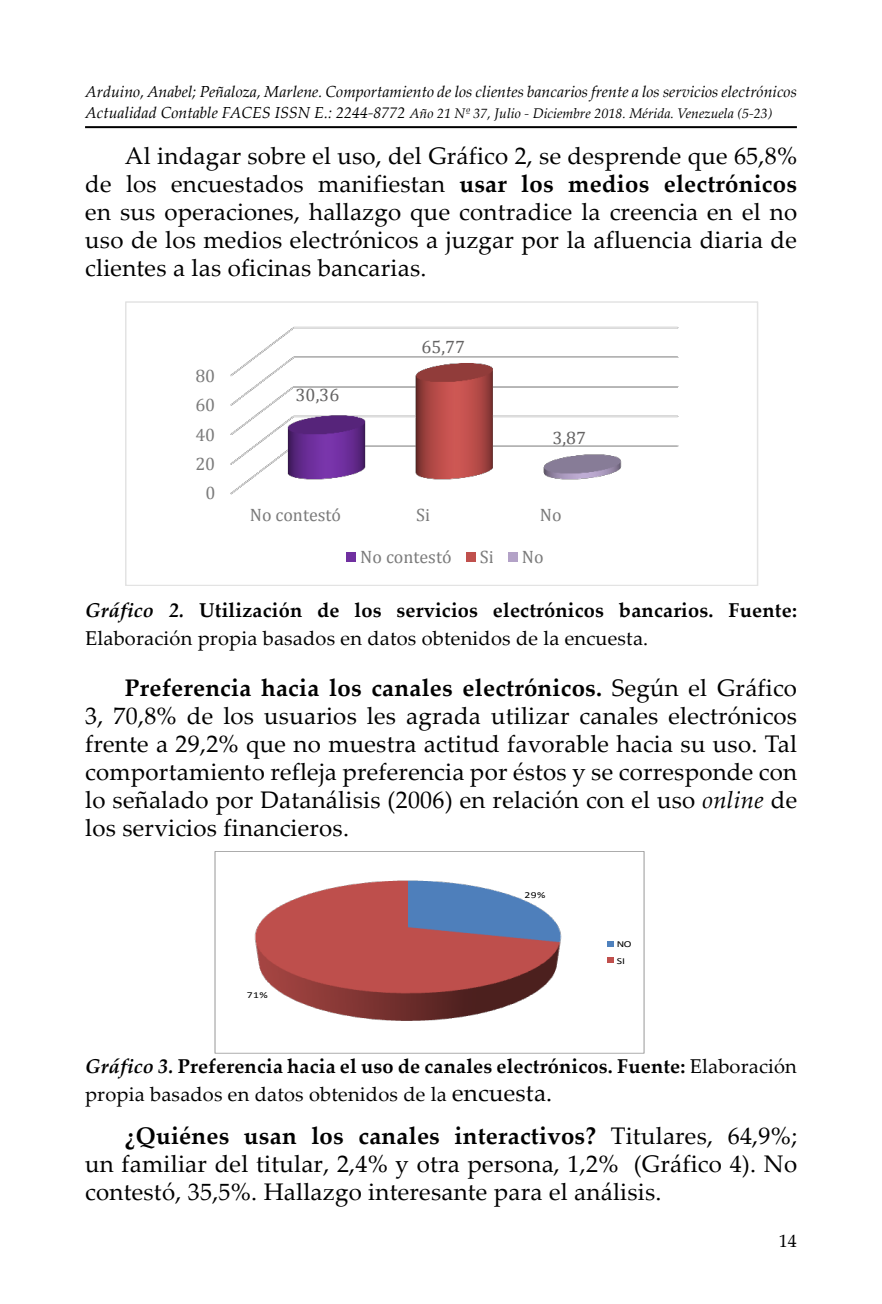
<style>
.page{position:relative;width:882px;height:1304px;background:#fff}
.page>*{position:absolute;margin:0;border:0;box-sizing:border-box;transform-origin:0 0}
.t1{font:24px/28px "Palatino Linotype";letter-spacing:.01em;color:#000;text-align:justify}
.t2{font:700 20px/28px "Palatino Linotype";letter-spacing:.01em;color:#000}
.t3{font:18px "Cambria";color:#7b7b7b}
.t4{font:18px "Cambria";letter-spacing:.005em;color:#646363}
.t5{font:18px "Palatino Linotype";color:#000}
.t6{font:italic 16px "Palatino Linotype";color:#000}
.t7{font:italic 14px "Palatino Linotype";color:#000}
.t8{font:9.2px/17px "Calibri";letter-spacing:.015em;color:#000;scale:1.28 1}
.s1{font-size:16px}
.s2{font-weight:700}
.s3{font-style:italic}
.s4{font-weight:400}
.s5{font-weight:400;font-size:24px}
</style>
<div class="page">
<hr style="left:85px;top:126px;width:712px;height:2px;background:#000">
<img style="left:230px;top:326px;width:449px;height:169px">
<div style="left:347px;top:552px;width:9px;height:10px;background:#7030a0"></div>
<div style="left:466px;top:552px;width:10px;height:10px;background:#c0504d"></div>
<div style="left:508px;top:552px;width:10px;height:10px;background:#b3a2c7"></div>
<div style="left:125px;top:302px;width:633px;height:284px;border:1px solid #e3e3e3"></div>
<img style="left:254px;top:880px;width:308px;height:141px">
<svg style="left:607px;top:941px;width:6px;height:5px"></svg>
<svg style="left:607px;top:958px;width:6px;height:5px"></svg>
<div style="left:215px;top:851px;width:429px;height:203px;border:1px solid #a2a2a2"></div>
<p class="t6" style="left:85px;top:80px;width:713px">Arduino, Anabel; Peñaloza, Marlene. Comportamiento de los clientes bancarios frente a los servicios electrónicos</p>
<p class="t7" style="left:85px;top:104px;width:689px"><span class="s1">Actualidad Contable FACES ISSN E.: 2244-8772</span> Año 21 Nº 37, Julio - Diciembre 2018. Mérida. Venezuela (5-23)</p>
<p class="t1" style="left:85px;top:140px;width:713px;text-indent:40px">Al indagar sobre el uso, del Gráfico 2, se desprende que 65,8% de los encuestados manifiestan <span class="s2">usar los medios electrónicos </span>en sus operaciones, hallazgo que contradice la creencia en el no uso de los medios electrónicos a juzgar por la afluencia diaria de clientes a las oficinas bancarias.</p>
<p class="t3" style="left:195px;top:365px;width:21px">80</p>
<p class="t3" style="left:195px;top:395px;width:21px">60</p>
<p class="t3" style="left:195px;top:424px;width:21px">40</p>
<p class="t3" style="left:195px;top:453px;width:21px">20</p>
<p class="t3" style="left:205px;top:482px;width:11px">0</p>
<p class="t4" style="left:295px;top:384px;width:45px">30,36</p>
<p class="t4" style="left:421px;top:337px;width:45px">65,77</p>
<p class="t4" style="left:552px;top:427px;width:35px">3,87</p>
<p class="t3" style="left:250px;top:504px;width:93px">No contestó</p>
<p class="t3" style="left:416px;top:504px;width:15px">Si</p>
<p class="t3" style="left:540px;top:504px;width:23px">No</p>
<p class="t3" style="left:360px;top:546px;width:93px">No contestó</p>
<p class="t3" style="left:480px;top:546px;width:15px">Si</p>
<p class="t3" style="left:522px;top:546px;width:23px">No</p>
<p class="t2" style="left:85px;top:595px;width:713px"><span class="s3">Gráfico 2.</span> Utilización de los servicios electrónicos bancarios. Fuente:<br><span class="s4">Elaboración propia basados en datos obtenidos de la encuesta.</span></p>
<p class="t1" style="left:85px;top:672px;width:713px;text-indent:40px"><span class="s2">Preferencia hacia los canales electrónicos.</span> Según el Gráfico 3, 70,8% de los usuarios les agrada utilizar canales electrónicos frente a 29,2% que no muestra actitud favorable hacia su uso. Tal comportamiento refleja preferencia por éstos y se corresponde con lo señalado por Datanálisis (2006) en relación con el uso <span class="s3">online</span> de los servicios financieros.</p>
<p class="t8" style="left:247px;top:987px;width:18px">71%</p>
<p class="t8" style="left:524px;top:886px;width:18px">29%</p>
<p class="t8" style="left:617px;top:935px;width:13px">NO<br>SI</p>
<p class="t2" style="left:85px;top:1052px;width:713px"><span class="s3">Gráfico 3.</span> Preferencia hacia el uso de canales electrónicos. Fuente: <span class="s4">Elaboración propia basados en datos obtenidos de la</span> <span class="s5">encuesta.</span></p>
<p class="t1" style="left:85px;top:1121px;width:713px;text-indent:40px"><span class="s2">¿Quiénes usan los canales interactivos?</span> Titulares, 64,9%; un familiar del titular, 2,4% y otra persona, 1,2% (Gráfico 4). No contestó, 35,5%. Hallazgo interesante para el análisis.</p>
<p class="t5" style="left:779px;top:1228px;width:19px">14</p>
</div>
